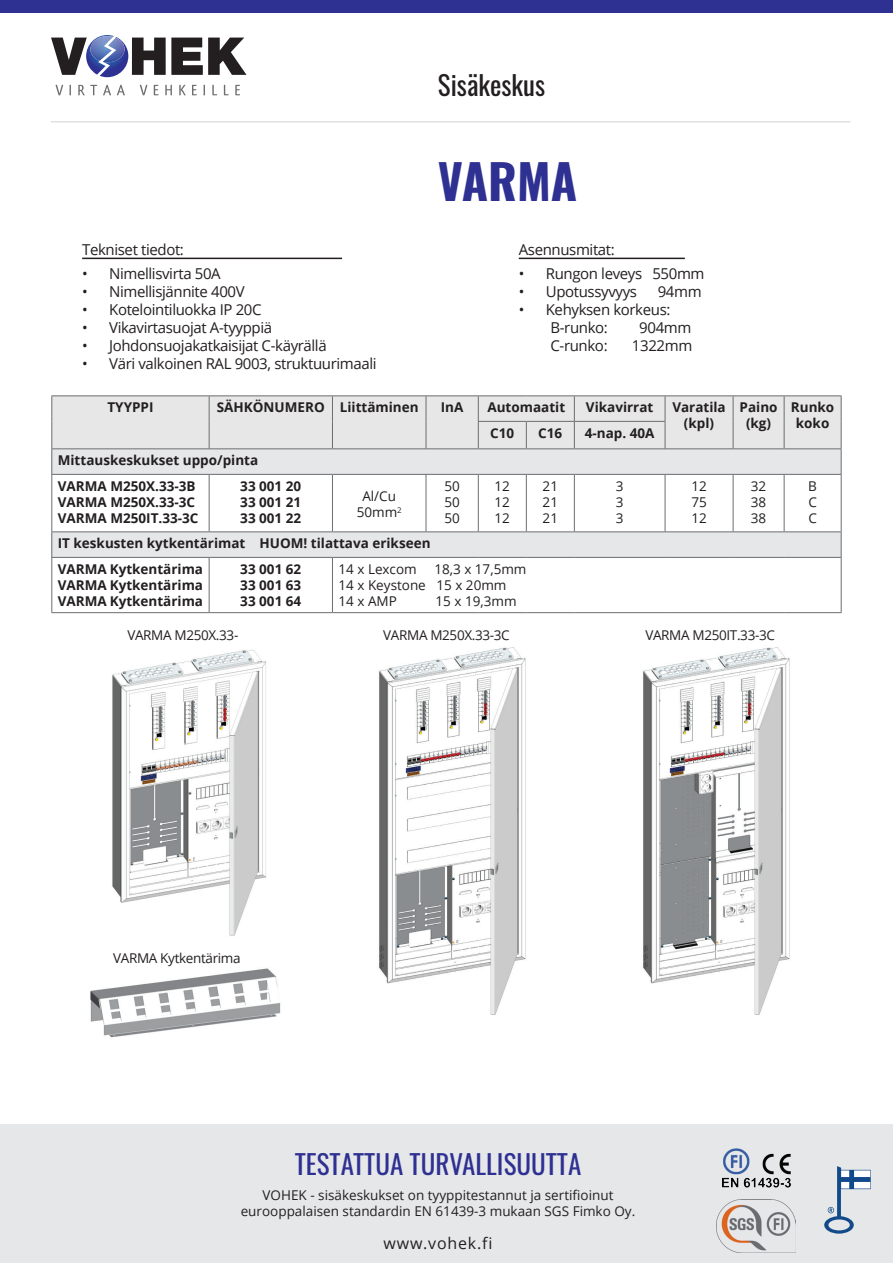
<style>
.page{position:relative;width:893px;height:1263px;background:#fff}
.page>*{position:absolute;margin:0;border:0;box-sizing:border-box;transform-origin:0 0}
.t1{font:700 48px "Oswald";color:#2e3092}
.t2{font:27px "Oswald";color:#2e3092}
.t3{font:27px "Oswald";color:#231f20}
.t4{font:15.9px "Open Sans";letter-spacing:.05em;color:#231f20}
.t5{font:15px/18px "Open Sans";letter-spacing:-.025em;color:#231f20}
.t6{font:700 13.5px/16.2px "Open Sans";color:#231f20}
.t7{font:13.5px/16.2px "Open Sans";color:#231f20;text-align:justify}
.t8{font:13.5px "Open Sans";letter-spacing:-.025em;color:#231f20}
</style>
<div class="page">
<div style="left:0;top:0;width:893px;height:13px;background:#2e3092"></div>
<svg style="left:56px;top:85px;width:184px;height:10px"></svg>
<svg style="left:51px;top:35px;width:196px;height:42px"></svg>
<img style="left:103px;top:38px;width:22px;height:24px">
<img style="left:90px;top:36px;width:23px;height:25px">
<hr style="left:51px;top:121px;width:799px;height:1px;background:#d1d2d4">
<div style="left:52px;top:532px;width:789px;height:25px;background:#e6e7e9"></div>
<hr style="left:51px;top:395px;width:158px;height:1px;background:#6c6d70">
<hr style="left:209px;top:395px;width:123px;height:1px;background:#6c6d70">
<hr style="left:332px;top:395px;width:94px;height:1px;background:#6c6d70">
<hr style="left:426px;top:395px;width:52px;height:1px;background:#6c6d70">
<hr style="left:478px;top:395px;width:48px;height:1px;background:#6c6d70">
<hr style="left:526px;top:395px;width:48px;height:1px;background:#6c6d70">
<hr style="left:574px;top:395px;width:91px;height:1px;background:#6c6d70">
<hr style="left:665px;top:395px;width:68px;height:1px;background:#6c6d70">
<hr style="left:733px;top:395px;width:51px;height:1px;background:#6c6d70">
<hr style="left:784px;top:395px;width:57px;height:1px;background:#6c6d70">
<hr style="left:51px;top:474px;width:158px;height:1px;background:#6c6d70">
<hr style="left:51px;top:475px;width:1px;height:56px;background:#6c6d70">
<hr style="left:209px;top:474px;width:123px;height:1px;background:#6c6d70">
<hr style="left:209px;top:475px;width:1px;height:56px;background:#6c6d70">
<hr style="left:332px;top:474px;width:94px;height:1px;background:#6c6d70">
<hr style="left:332px;top:475px;width:1px;height:56px;background:#6c6d70">
<hr style="left:426px;top:474px;width:52px;height:1px;background:#6c6d70">
<hr style="left:426px;top:475px;width:1px;height:56px;background:#6c6d70">
<hr style="left:478px;top:474px;width:48px;height:1px;background:#6c6d70">
<hr style="left:478px;top:475px;width:1px;height:56px;background:#6c6d70">
<hr style="left:526px;top:474px;width:48px;height:1px;background:#6c6d70">
<hr style="left:526px;top:475px;width:1px;height:56px;background:#6c6d70">
<hr style="left:574px;top:474px;width:91px;height:1px;background:#6c6d70">
<hr style="left:574px;top:475px;width:1px;height:56px;background:#6c6d70">
<hr style="left:665px;top:474px;width:68px;height:1px;background:#6c6d70">
<hr style="left:665px;top:475px;width:1px;height:56px;background:#6c6d70">
<hr style="left:733px;top:474px;width:51px;height:1px;background:#6c6d70">
<hr style="left:733px;top:475px;width:1px;height:56px;background:#6c6d70">
<hr style="left:784px;top:474px;width:57px;height:1px;background:#6c6d70">
<hr style="left:784px;top:475px;width:1px;height:56px;background:#6c6d70">
<hr style="left:841px;top:475px;width:1px;height:56px;background:#6c6d70">
<hr style="left:51px;top:531px;width:158px;height:1px;background:#6c6d70">
<svg style="left:51px;top:532px;width:1px;height:25px"></svg>
<hr style="left:209px;top:531px;width:123px;height:1px;background:#6c6d70">
<hr style="left:332px;top:531px;width:94px;height:1px;background:#6c6d70">
<hr style="left:426px;top:531px;width:52px;height:1px;background:#6c6d70">
<hr style="left:478px;top:531px;width:48px;height:1px;background:#6c6d70">
<hr style="left:526px;top:531px;width:48px;height:1px;background:#6c6d70">
<hr style="left:574px;top:531px;width:91px;height:1px;background:#6c6d70">
<hr style="left:665px;top:531px;width:68px;height:1px;background:#6c6d70">
<hr style="left:733px;top:531px;width:51px;height:1px;background:#6c6d70">
<hr style="left:784px;top:531px;width:57px;height:1px;background:#6c6d70">
<svg style="left:841px;top:532px;width:1px;height:25px"></svg>
<hr style="left:51px;top:557px;width:158px;height:1px;background:#6c6d70">
<hr style="left:51px;top:558px;width:1px;height:54px;background:#6c6d70">
<hr style="left:209px;top:557px;width:123px;height:1px;background:#6c6d70">
<hr style="left:209px;top:558px;width:1px;height:54px;background:#6c6d70">
<hr style="left:332px;top:557px;width:94px;height:1px;background:#6c6d70">
<hr style="left:332px;top:558px;width:1px;height:54px;background:#6c6d70">
<hr style="left:426px;top:557px;width:52px;height:1px;background:#6c6d70">
<hr style="left:478px;top:557px;width:48px;height:1px;background:#6c6d70">
<hr style="left:526px;top:557px;width:48px;height:1px;background:#6c6d70">
<hr style="left:574px;top:557px;width:91px;height:1px;background:#6c6d70">
<hr style="left:665px;top:557px;width:68px;height:1px;background:#6c6d70">
<hr style="left:733px;top:557px;width:51px;height:1px;background:#6c6d70">
<hr style="left:784px;top:557px;width:57px;height:1px;background:#6c6d70">
<hr style="left:841px;top:558px;width:1px;height:54px;background:#6c6d70">
<hr style="left:51px;top:612px;width:158px;height:1px;background:#6c6d70">
<hr style="left:209px;top:612px;width:123px;height:1px;background:#6c6d70">
<hr style="left:332px;top:612px;width:94px;height:1px;background:#6c6d70">
<hr style="left:426px;top:612px;width:52px;height:1px;background:#6c6d70">
<hr style="left:478px;top:612px;width:48px;height:1px;background:#6c6d70">
<hr style="left:526px;top:612px;width:48px;height:1px;background:#6c6d70">
<hr style="left:574px;top:612px;width:91px;height:1px;background:#6c6d70">
<hr style="left:665px;top:612px;width:68px;height:1px;background:#6c6d70">
<hr style="left:733px;top:612px;width:51px;height:1px;background:#6c6d70">
<hr style="left:784px;top:612px;width:57px;height:1px;background:#6c6d70">
<svg style="left:51px;top:396px;width:791px;height:78px;background:#e2e3e3"></svg>
<hr style="left:526px;top:421px;width:48px;height:1px;background:#6c6d70">
<hr style="left:574px;top:421px;width:91px;height:1px;background:#6c6d70">
<img style="left:643px;top:647px;width:147px;height:368px">
<hr style="left:82px;top:258px;width:260px;height:1px;background:#231f20">
<hr style="left:519px;top:258px;width:166px;height:1px;background:#231f20">
<img style="left:112px;top:649px;width:154px;height:287px">
<img style="left:379px;top:647px;width:147px;height:368px">
<img style="left:90px;top:968px;width:191px;height:70px">
<div style="left:0;top:1124px;width:893px;height:139px;background:#e6e7e9"></div>
<svg style="left:824px;top:1166px;width:47px;height:67px"></svg>
<img style="left:717px;top:1200px;width:79px;height:52px">
<img style="left:722px;top:1148px;width:69px;height:40px">
<h2 class="t3" style="left:438px;top:61px;width:109px">Sisäkeskus</h2>
<p class="t5" style="left:82px;top:241px;width:103px">Tekniset tiedot:</p>
<p class="t5" style="left:82px;top:265px;width:140px">• Nimellisvirta 50A</p>
<p class="t5" style="left:82px;top:283px;width:164px">• Nimellisjännite 400V</p>
<p class="t5" style="left:82px;top:301px;width:181px">• Kotelointiluokka IP 20C</p>
<p class="t5" style="left:82px;top:319px;width:192px">• Vikavirtasuojat A-tyyppiä</p>
<p class="t5" style="left:82px;top:337px;width:246px">• Johdonsuojakatkaisijat C-käyrällä</p>
<p class="t5" style="left:82px;top:355px;width:296px">• Väri valkoinen RAL 9003, struktuurimaali</p>
<h1 class="t1" style="left:438px;top:156px;width:141px">VARMA</h1>
<p class="t5" style="left:519px;top:241px;width:98px">Asennusmitat:</p>
<p class="t5" style="left:519px;top:265px;width:187px">• Rungon leveys 550mm</p>
<p class="t5" style="left:519px;top:283px;width:120px">• Upotussyvyys</p>
<p class="t5" style="left:658px;top:283px;width:45px">94mm</p>
<p class="t5" style="left:550px;top:301px;width:121px;text-indent:-32px">• Kehyksen korkeus:<br>B-runko:</p>
<p class="t5" style="left:639px;top:319px;width:54px">904mm</p>
<p class="t5" style="left:550px;top:337px;width:59px">C-runko:</p>
<p class="t5" style="left:632px;top:337px;width:62px">1322mm</p>
<p class="t6" style="left:107px;top:399px;width:48px">TYYPPI</p>
<p class="t6" style="left:217px;top:399px;width:203px">SÄHKÖNUMERO Liittäminen</p>
<p class="t6" style="left:441px;top:399px;width:24px">InA</p>
<p class="t6" style="left:487px;top:399px;width:79px">Automaatit</p>
<p class="t6" style="left:586px;top:399px;width:69px">Vikavirrat</p>
<p class="t6" style="left:672px;top:399px;width:55px;text-align:center">Varatila (kpl)</p>
<p class="t6" style="left:740px;top:399px;width:39px;text-align:center">Paino (kg)</p>
<p class="t6" style="left:791px;top:399px;width:45px;text-align:center">Runko koko</p>
<p class="t6" style="left:490px;top:424px;width:26px">C10</p>
<p class="t6" style="left:538px;top:424px;width:26px">C16</p>
<p class="t6" style="left:585px;top:424px;width:71px">4-nap. 40A</p>
<p class="t6" style="left:58px;top:447px;width:202px;line-height:25.5px">Mittauskeskukset uppo/pinta<br>VARMA M250X.33-3B</p>
<p class="t6" style="left:58px;top:494px;width:142px">VARMA M250X.33-3C<br>VARMA M250IT.33-3C</p>
<p class="t6" style="left:240px;top:477px;width:62px;text-align:justify">33 001 20<br>33 001 21<br>33 001 22</p>
<p class="t7" style="left:357px;top:488px;width:47px;text-align:center">Al/Cu<br>50mm<sup>2</sup></p>
<p class="t7" style="left:444px;top:477px;width:17px">50<br>50<br>50</p>
<p class="t7" style="left:495px;top:477px;width:17px">12<br>12<br>12</p>
<p class="t7" style="left:543px;top:477px;width:17px">21<br>21<br>21</p>
<p class="t7" style="left:616px;top:477px;width:9px">3<br>3<br>3</p>
<p class="t7" style="left:691px;top:477px;width:17px">12<br>75<br>12</p>
<p class="t7" style="left:751px;top:477px;width:17px">32<br>38<br>38</p>
<p class="t7" style="left:808px;top:477px;width:10px">B C C</p>
<p class="t6" style="left:58px;top:530px;width:374px;line-height:25.5px">IT keskusten kytkentärimat HUOM! tilattava erikseen<br>VARMA Kytkentärima</p>
<p class="t6" style="left:58px;top:577px;width:147px">VARMA Kytkentärima<br>VARMA Kytkentärima</p>
<p class="t6" style="left:240px;top:560px;width:62px;text-align:justify">33 001 62<br>33 001 63<br>33 001 64</p>
<p class="t7" style="left:338px;top:560px;width:80px">14 x Lexcom</p>
<p class="t7" style="left:338px;top:560px;width:190px;text-align:left;text-indent:96px">18,3 x 17,5mm<br>14 x Keystone 15 x 20mm<br>14 x AMP</p>
<p class="t7" style="left:435px;top:593px;width:83px">15 x 19,3mm</p>
<p class="t8" style="left:127px;top:625px;width:112px">VARMA M250X.33-</p>
<p class="t8" style="left:383px;top:625px;width:128px">VARMA M250X.33-3C</p>
<p class="t8" style="left:645px;top:625px;width:131px">VARMA M250IT.33-3C</p>
<p class="t8" style="left:113px;top:949px;width:129px">VARMA Kytkentärima</p>
<h2 class="t2" style="left:295px;top:1139px;width:288px">TESTATTUA TURVALLISUUTTA</h2>
<p class="t7" style="left:241px;top:1186px;width:396px;text-align:center">VOHEK - sisäkeskukset on tyyppitestannut ja sertifioinut eurooppalaisen standardin EN 61439-3 mukaan SGS Fimko Oy.</p>
<p class="t4" style="left:384px;top:1233px;width:110px">www.vohek.fi</p>
</div>
